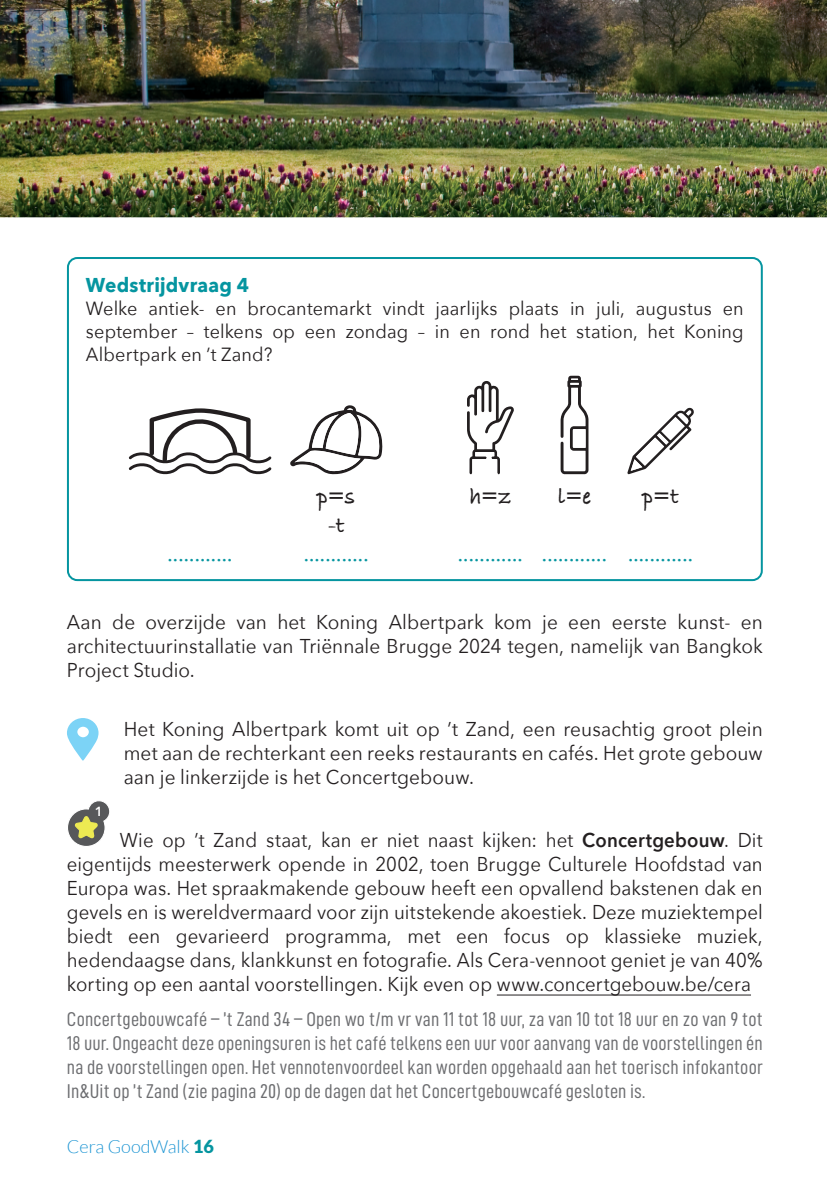
<style>
.page{position:relative;width:827px;height:1181px;background:#fff}
.page>*{position:absolute;margin:0;border:0;box-sizing:border-box;transform-origin:0 0}
.t1{font:700 24px "Bradley Hand ITCTT";color:#0595a0;scale:.95 1}
.t2{font:700 24px "Bradley Hand ITCTT";color:#231f20;scale:.95 1}
.t3{font:20px/24px "Avenir Next";letter-spacing:.005em;color:#231f20;text-align:justify;scale:.93 1}
.t4{font:20px/24px "D DIN Condensed";letter-spacing:.005em;color:#6c6d70;text-align:justify}
.t5{font:20px/24px "Avenir Next";letter-spacing:.005em;color:#231f20;text-align:justify;scale:.95 1}
.t6{font:700 20px "Avenir Next";letter-spacing:.015em;color:#0595a0;scale:.95 1}
.t7{font:19px/22.8px "Avenir Next";letter-spacing:.005em;color:#231f20;text-align:justify;scale:.95 1}
.t8{font:300 18px "Lato";color:#1d95d3}
.t9{font:600 13.2px "Avenir Next";color:#fff}
.s1{font-weight:600}
.s2{font-weight:900;color:#0595a0}
</style>
<div class="page">
<img style="left:0;top:0;width:826px;height:217px">
<hr style="left:496px;top:995px;width:254px;height:1px;background:#231f20">
<svg style="left:128px;top:408px;width:144px;height:67px"></svg>
<svg style="left:290px;top:405px;width:92px;height:69px"></svg>
<svg style="left:467px;top:381px;width:47px;height:93px"></svg>
<svg style="left:560px;top:376px;width:28px;height:98px"></svg>
<svg style="left:627px;top:407px;width:67px;height:67px"></svg>
<div style="left:67px;top:257px;width:695px;height:324px;border:2px solid #0595a0;border-radius:9px"></div>
<svg style="left:67px;top:718px;width:31px;height:43px"></svg>
<svg style="left:68px;top:801px;width:42px;height:45px"></svg>
<p class="t6" style="left:86px;top:268px;width:173px">Wedstrijdvraag 4</p>
<p class="t7" style="left:86px;top:296px;width:693px">Welke antiek- en brocantemarkt vindt jaarlijks plaats in juli, augustus en september – telkens op een zondag – in en rond het station, het Koning Albertpark en ’t Zand?</p>
<p class="t2" style="left:317px;top:478px;width:41px">p=s</p>
<p class="t2" style="left:469px;top:478px;width:46px">h=z</p>
<p class="t2" style="left:557px;top:478px;width:36px">l=e</p>
<p class="t2" style="left:642px;top:478px;width:40px">p=t</p>
<p class="t2" style="left:328px;top:507px;width:19px">-t</p>
<p class="t1" style="left:167px;top:535px;width:71px">............</p>
<p class="t1" style="left:303px;top:535px;width:71px">............</p>
<p class="t1" style="left:457px;top:535px;width:250px">............ ............ ............</p>
<p class="t5" style="left:67px;top:609px;width:733px">Aan de overzijde van het Koning Albertpark kom je een eerste kunst- en architectuurinstallatie van Triënnale Brugge 2024 tegen, namelijk van Bangkok Project Studio.</p>
<p class="t5" style="left:124px;top:717px;width:673px">Het Koning Albertpark komt uit op ’t Zand, een reusachtig groot plein met aan de rechterkant een reeks restaurants en cafés. Het grote gebouw aan je linkerzijde is het Concertgebouw.</p>
<p class="t9" style="left:95px;top:800px;width:10px">1</p>
<p class="t3" style="left:67px;top:827px;width:749px;text-indent:53px">Wie op ’t Zand staat, kan er niet naast kijken: het <span class="s1">Concertgebouw</span>. Dit eigentijds meesterwerk opende in 2002, toen Brugge Culturele Hoofdstad van Europa was. Het spraakmakende gebouw heeft een opvallend bakstenen dak en gevels en is wereldvermaard voor zijn uitstekende akoestiek. Deze muziektempel biedt een gevarieerd programma, met een focus op klassieke muziek, hedendaagse dans, klankkunst en fotografie. Als Cera-vennoot geniet je van 40% korting op een aantal voorstellingen. Kijk even op www.concertgebouw.be/cera</p>
<p class="t4" style="left:67px;top:1007px;width:697px">Concertgebouwcafé – ’t Zand 34 – Open wo t/m vr van 11 tot 18 uur, za van 10 tot 18 uur en zo van 9 tot 18 uur. Ongeacht deze openingsuren is het café telkens een uur voor aanvang van de voorstellingen én na de voorstellingen open. Het vennotenvoordeel kan worden opgehaald aan het toerisch infokantoor In&amp;Uit op ’t Zand (zie pagina 20) op de dagen dat het Concertgebouwcafé gesloten is.</p>
<p class="t8" style="left:67px;top:1137px;width:148px">Cera GoodWalk <span class="s2">16</span></p>
</div>
